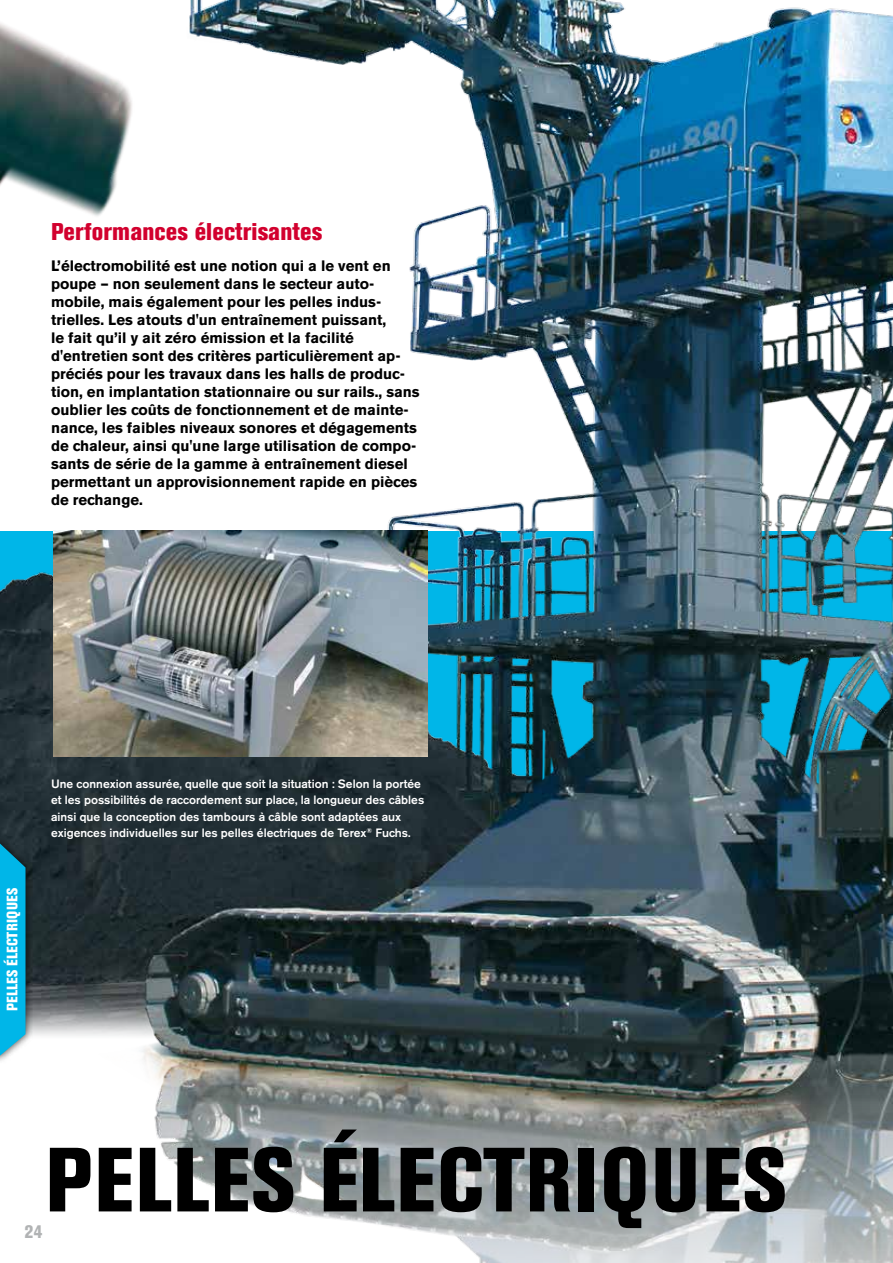
<style>
.page{position:relative;width:893px;height:1263px;background:#fff}
.page>*{position:absolute;margin:0;border:0;box-sizing:border-box;transform-origin:0 0}
.t1{font:800 condensed 90px "Akzidenz Grotesk BE";letter-spacing:.02em;color:#000}
.t2{font:800 condensed 24px "Akzidenz Grotesk BE";letter-spacing:.005em;color:#d2002e}
.t3{font:800 condensed 18px "Akzidenz Grotesk BE";color:#b1b3b4}
.t4{font:700 15px/18px "Akzidenz Grotesk BE";color:#000}
.t5{font:800 condensed 15px "Akzidenz Grotesk BE";letter-spacing:.02em;color:#fff}
.t6{font:500 12px/16.5px "Akzidenz Grotesk BE";color:#fff}
</style>
<div class="page">
<img style="left:0;top:0;width:893px;height:1263px">
<div style="left:0;top:835px;width:34px;height:229px;background:#000;opacity:.75"></div>
<svg style="left:0;top:843px;width:26px;height:212px;background:#0dadd9"></svg>
<img style="left:53px;top:530px;width:374px;height:227px">
<h2 class="t2" style="left:51px;top:218px;width:273px">Performances électrisantes</h2>
<p class="t4" style="left:51px;top:257px;width:370px">L’électromobilité est une notion qui a le vent en poupe – non seulement dans le secteur auto&shy;mobile, mais également pour les pelles indus&shy;trielles. Les atouts d'un entraînement puissant,<br>le fait qu’il y ait zéro émission et la facilité d'entretien sont des critères particulièrement ap&shy;préciés pour les travaux dans les halls de produc&shy;tion, en implantation stationnaire ou sur rails., sans oublier les coûts de fonctionnement et de mainte&shy;nance, les faibles niveaux sonores et dégagements de chaleur, ainsi qu'une large utilisation de compo&shy;sants de série de la gamme à entraînement diesel permettant un approvisionnement rapide en pièces de rechange.</p>
<p class="t5" style="left:4px;top:1011px;width:125px;rotate:-90deg">PELLES ÉLECTRIQUES</p>
<p class="t6" style="left:51px;top:775px;width:375px">Une connexion assurée, quelle que soit la situation : Selon la portée et les possibilités de raccordement sur place, la longueur des câbles ainsi que la conception des tambours à câble sont adaptées aux exigences individuelles sur les pelles électriques de Terex<sup>®</sup> Fuchs.</p>
<h1 class="t1" style="left:45px;top:1128px;width:742px">PELLES ÉLECTRIQUES</h1>
<p class="t3" style="left:25px;top:1221px;width:19px">24</p>
</div>
